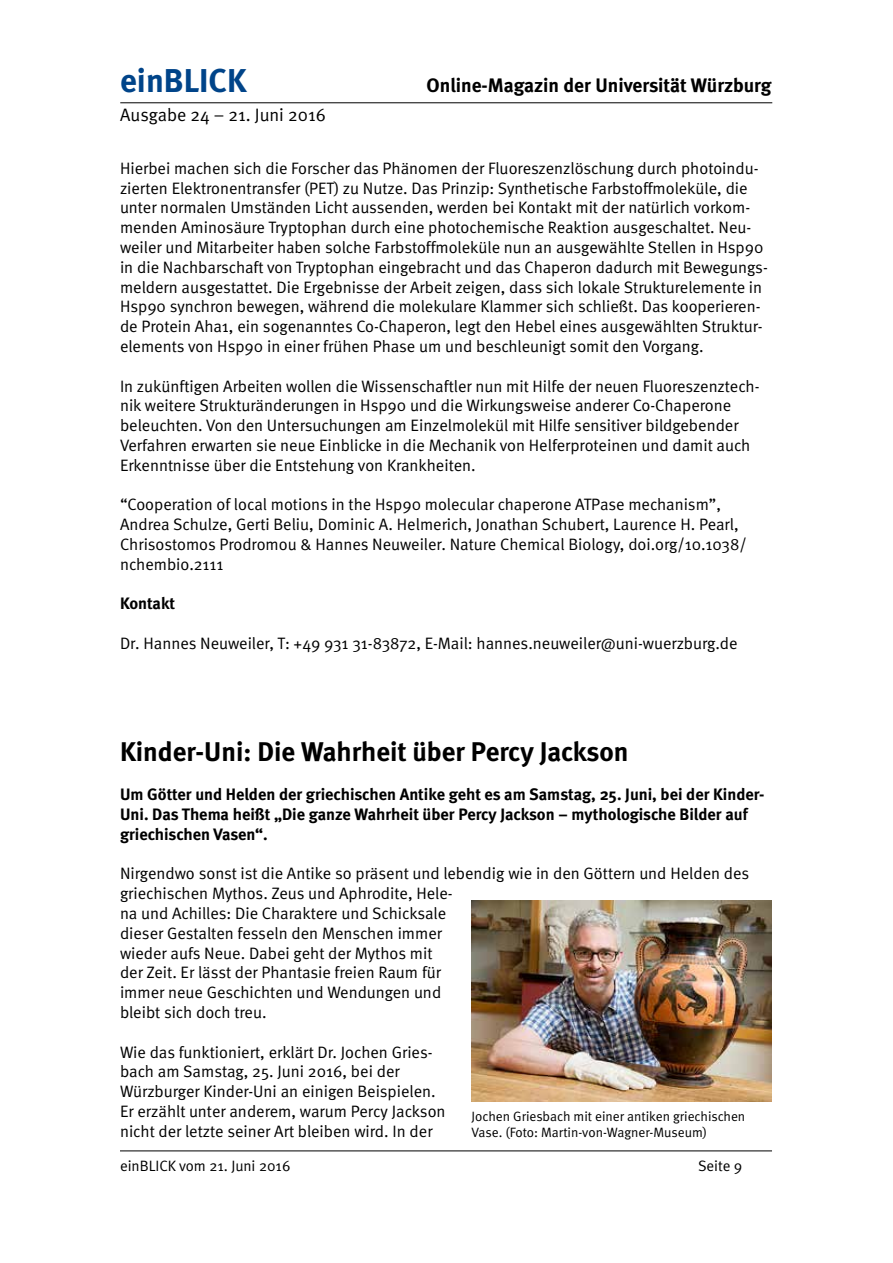
<style>
.page{position:relative;width:893px;height:1263px;background:#fff}
.page>*{position:absolute;margin:0;border:0;box-sizing:border-box;transform-origin:0 0}
.t1{font:700 33px "Meta";color:#004489}
.t2{font:700 27px "Meta";color:#000}
.t3{font:700 19.5px "Meta";color:#000}
.t4{font:18px "Meta Normal";color:#000}
.t5{font:16.5px/19.8px "Meta Normal";color:#000}
.t6{font:700 16.5px/19.8px "Meta";color:#000}
.t7{font:15px "Meta Normal";color:#000}
.t8{font:13.5px/16.2px "Meta Normal";color:#000}
</style>
<div class="page">
<hr style="left:120px;top:102px;width:652px;height:1px;background:#000">
<hr style="left:120px;top:1150px;width:652px;height:1px;background:#000">
<img style="left:471px;top:900px;width:301px;height:201px">
<h1 class="t1" style="left:120px;top:61px;width:128px">einBLICK</h1>
<p class="t3" style="left:427px;top:74px;width:346px">Online-Magazin der Universität Würzburg</p>
<p class="t4" style="left:120px;top:105px;width:207px">Ausgabe 24 – 21. Juni 2016</p>
<p class="t5" style="left:120px;top:158px;width:649px">Hierbei machen sich die Forscher das Phänomen der Fluoreszenzlöschung durch photoindu&shy;zierten Elektronentransfer (PET) zu Nutze. Das Prinzip: Synthetische Farbstoffmoleküle, die unter normalen Umständen Licht aussenden, werden bei Kontakt mit der natürlich vorkom&shy;menden Aminosäure Tryptophan durch eine photochemische Reaktion ausgeschaltet. Neu&shy;weiler und Mitarbeiter haben solche Farbstoffmoleküle nun an ausgewählte Stellen in Hsp90 in die Nachbarschaft von Tryptophan eingebracht und das Chaperon dadurch mit Bewegungs&shy;meldern ausgestattet. Die Ergebnisse der Arbeit zeigen, dass sich lokale Strukturelemente in Hsp90 synchron bewegen, während die molekulare Klammer sich schließt. Das kooperieren&shy;de Protein Aha1, ein sogenanntes Co-Chaperon, legt den Hebel eines ausgewählten Struktur&shy;elements von Hsp90 in einer frühen Phase um und beschleunigt somit den Vorgang.</p>
<p class="t5" style="left:120px;top:376px;width:641px">In zukünftigen Arbeiten wollen die Wissenschaftler nun mit Hilfe der neuen Fluoreszenztech&shy;nik weitere Strukturänderungen in Hsp90 und die Wirkungsweise anderer Co-Chaperone beleuchten. Von den Untersuchungen am Einzelmolekül mit Hilfe sensitiver bildgebender Verfahren erwarten sie neue Einblicke in die Mechanik von Helferproteinen und damit auch Erkenntnisse über die Entstehung von Krankheiten.</p>
<p class="t5" style="left:120px;top:494px;width:628px">“Cooperation of local motions in the Hsp90 molecular chaperone ATPase mechanism”, Andrea Schulze, Gerti Beliu, Dominic A. Helmerich, Jonathan Schubert, Laurence H. Pearl, Chrisostomos Prodromou &amp; Hannes Neuweiler. Nature Chemical Biology, doi.org/10.1038/ nchembio.2111</p>
<p class="t6" style="left:120px;top:593px;width:57px">Kontakt</p>
<p class="t5" style="left:120px;top:633px;width:619px">Dr. Hannes Neuweiler, T: +49 931 31-83872, E-Mail: hannes.neuweiler@uni-wuerzburg.de</p>
<h2 class="t2" style="left:120px;top:735px;width:510px">Kinder-Uni: Die Wahrheit über Percy Jackson</h2>
<p class="t6" style="left:120px;top:784px;width:646px">Um Götter und Helden der griechischen Antike geht es am Samstag, 25. Juni, bei der Kinder-<br>Uni. Das Thema heißt „Die ganze Wahrheit über Percy Jackson – mythologische Bilder auf griechischen Vasen“.</p>
<p class="t5" style="left:120px;top:863px;width:631px">Nirgendwo sonst ist die Antike so präsent und lebendig wie in den Göttern und Helden des griechischen Mythos. Zeus und Aphrodite, Hele-<br>na und Achilles: Die Charaktere und Schicksale<br>dieser Gestalten fesseln den Menschen immer<br>wieder aufs Neue. Dabei geht der Mythos mit<br>der Zeit. Er lässt der Phantasie freien Raum für<br>immer neue Geschichten und Wendungen und<br>bleibt sich doch treu.</p>
<p class="t5" style="left:120px;top:1042px;width:327px">Wie das funktioniert, erklärt Dr. Jochen Gries&shy;bach am Samstag, 25. Juni 2016, bei der Würzburger Kinder-Uni an einigen Beispielen.<br>Er erzählt unter anderem, warum Percy Jackson nicht der letzte seiner Art bleiben wird. In der</p>
<p class="t8" style="left:472px;top:1108px;width:275px">Jochen Griesbach mit einer antiken griechischen<br>Vase. (Foto: Martin-von-Wagner-Museum)</p>
<p class="t7" style="left:120px;top:1157px;width:172px">einBLICK vom 21. Juni 2016</p>
<p class="t7" style="left:698px;top:1157px;width:46px">Seite 9</p>
</div>
